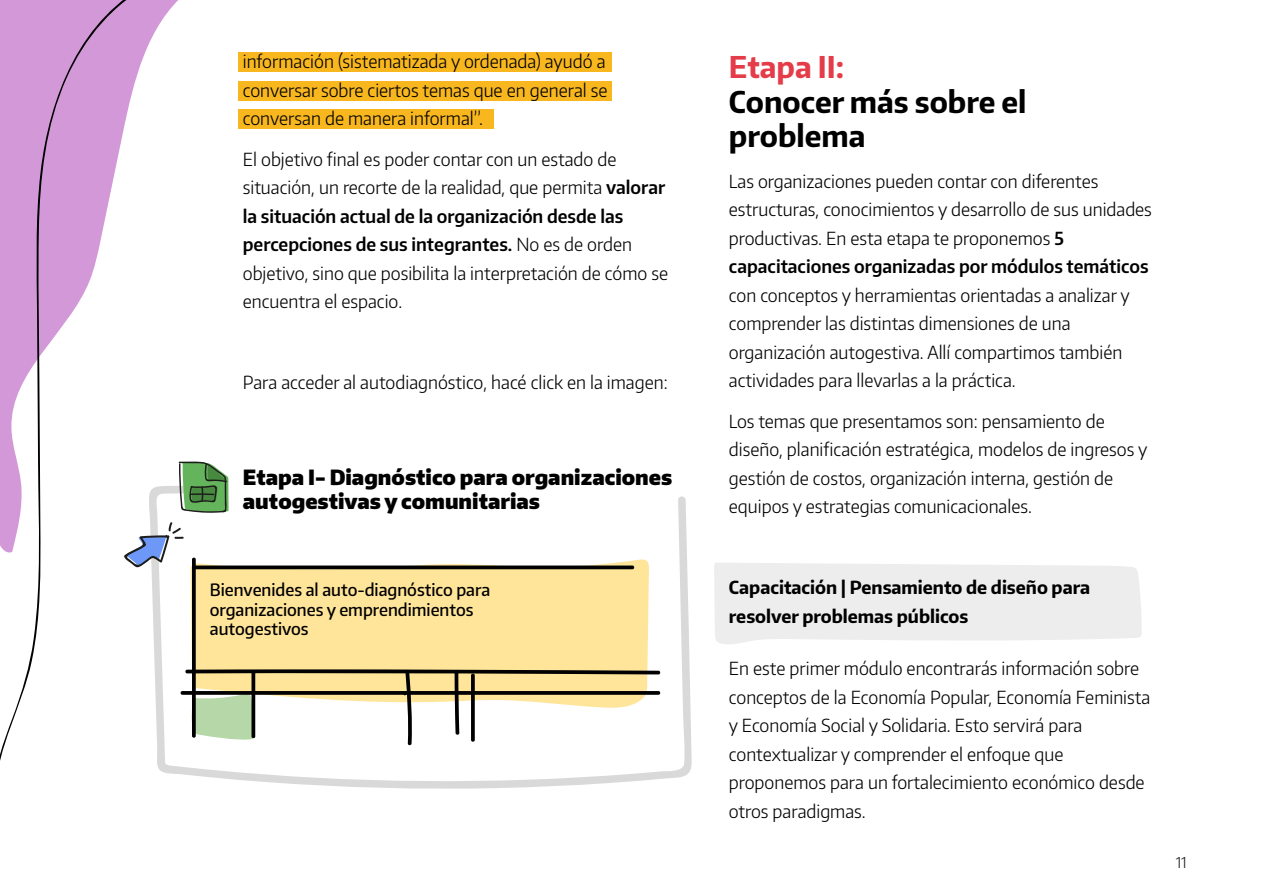
<style>
.page{position:relative;width:1263px;height:893px;background:#fff}
.page>*{position:absolute;margin:0;border:0;box-sizing:border-box;transform-origin:0 0}
.t1{font:700 30px/34.5px "Encode Sans Narrow";color:#000}
.t2{font:700 30px "Encode Sans Narrow";color:#e53c49}
.t3{font:900 21px/24px "Encode Sans Narrow";color:#000}
.t4{font:300 18px/28.5px "Encode Sans Narrow";color:#000}
.t5{font:700 18px/28.5px "Encode Sans Narrow";color:#000}
.t6{font:500 16.95px/19.4px "Encode Sans Narrow";color:#000}
.t7{font:300 15px "Encode Sans Narrow";color:#1d1d1b}
.s1{font-weight:600}
</style>
<div class="page">
<svg style="left:714px;top:563px;width:428px;height:81px;background:#efeeee"></svg>
<div style="left:238px;top:53px;width:374px;height:19px;background:#f8b71e"></div>
<div style="left:238px;top:81px;width:374px;height:20px;background:#f8b71e"></div>
<div style="left:238px;top:109px;width:256px;height:20px;background:#f8b71e"></div>
<svg style="left:157px;top:496px;width:535px;height:293px"></svg>
<svg style="left:187px;top:461px;width:42px;height:52px;background:#659c5f"></svg>
<hr style="left:190px;top:493px;width:24px;height:2px;background:#1d1d1b">
<svg style="left:154px;top:521px;width:507px;height:225px"></svg>
<svg style="left:154px;top:0;width:33px;height:555px"></svg>
<svg style="left:0;top:0;width:154px;height:761px"></svg>
<p class="t4" style="left:243px;top:47px;width:366px;text-align:justify">información (sistematizada y ordenada) ayudó a conversar sobre ciertos temas que en general se conversan de manera informal”.</p>
<p class="t4" style="left:243px;top:144px;width:427px">El objetivo final es poder contar con un estado de situación, un recorte de la realidad, que permita <span class="s1">valorar la situación actual de la organización desde las percepciones de sus integrantes.</span> No es de orden objetivo, sino que posibilita la interpretación de cómo se encuentra el espacio.</p>
<p class="t4" style="left:243px;top:368px;width:426px">Para acceder al autodiagnóstico, hacé click en la imagen:</p>
<p class="t3" style="left:243px;top:465px;width:431px">Etapa I- Diagnóstico para organizaciones autogestivas y comunitarias</p>
<p class="t6" style="left:210px;top:580px;width:282px">Bienvenides al auto-diagnóstico para organizaciones y emprendimientos autogestivos</p>
<h1 class="t2" style="left:729px;top:47px;width:117px">Etapa II:</h1>
<h1 class="t1" style="left:729px;top:83px;width:299px">Conocer más sobre el problema</h1>
<p class="t4" style="left:729px;top:166px;width:424px">Las organizaciones pueden contar con diferentes estructuras, conocimientos y desarrollo de sus unidades productivas. En esta etapa te proponemos <span class="s1">5 capacitaciones organizadas por módulos temáticos</span></p>
<p class="t4" style="left:729px;top:280px;width:402px">con conceptos y herramientas orientadas a analizar y comprender las distintas dimensiones de una organización autogestiva. Allí compartimos también actividades para llevarlas a la práctica.</p>
<p class="t4" style="left:729px;top:406px;width:420px">Los temas que presentamos son: pensamiento de diseño, planificación estratégica, modelos de ingresos y gestión de costos, organización interna, gestión de equipos y estrategias comunicacionales.</p>
<p class="t5" style="left:729px;top:572px;width:363px">Capacitación | Pensamiento de diseño para resolver problemas públicos</p>
<p class="t4" style="left:729px;top:653px;width:423px">En este primer módulo encontrarás información sobre conceptos de la Economía Popular, Economía Feminista y Economía Social y Solidaria. Esto servirá para contextualizar y comprender el enfoque que proponemos para un fortalecimiento económico desde otros paradigmas.</p>
<p class="t7" style="left:1176px;top:853px;width:12px">11</p>
</div>
